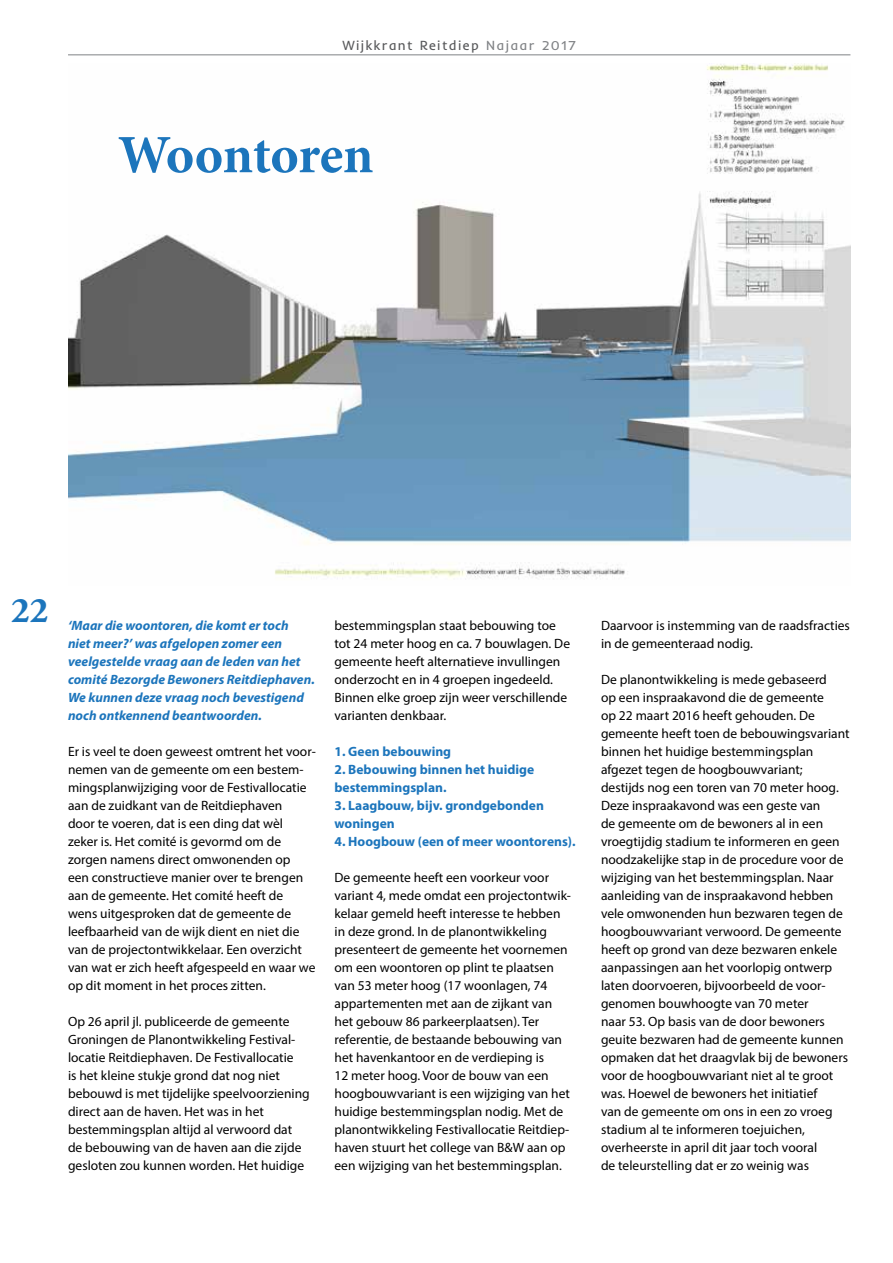
<style>
.page{position:relative;width:893px;height:1263px;background:#fff}
.page>*{position:absolute;margin:0;border:0;box-sizing:border-box;transform-origin:0 0}
.t1{font:700 54px "Minion Pro";letter-spacing:-.01em;color:#1c75bc}
.t2{font:700 36px "Adobe Garamond Pro";color:#1c75bc}
.t3{font:13.5px/18px "Myriad Pro";color:#000}
.t4{font:italic 700 13.5px/18px "Myriad Pro";color:#1c75bc}
.t5{font:700 13.5px/18px "Myriad Pro";color:#1c75bc}
.t6{font:13.5px "Inder";letter-spacing:.1em;color:#58595b}
.s1{color:#808285}
</style>
<div class="page">
<hr style="left:68px;top:54px;width:782px;height:1px;background:#808285">
<img style="left:68px;top:64px;width:782px;height:515px">
<p class="t6" style="left:342px;top:36px;width:235px">Wijkkrant Reitdiep <span class="s1">Najaar 2017</span></p>
<h1 class="t1" style="left:118px;top:117px;width:257px">Woontoren</h1>
<h2 class="t2" style="left:11px;top:590px;width:39px">22</h2>
<p class="t4" style="left:68px;top:616px;width:248px">‘Maar die woontoren, die komt er toch<br>niet meer?’ was afgelopen zomer een veelgestelde vraag aan de leden van het comité Bezorgde Bewoners Reitdiephaven.<br>We kunnen deze vraag noch bevestigend noch ontkennend beantwoorden.</p>
<p class="t3" style="left:68px;top:742px;width:249px">Er is veel te doen geweest omtrent het voor&shy;nemen van de gemeente om een bestem&shy;mingsplanwijziging voor de Festivallocatie aan de zuidkant van de Reitdiephaven<br>door te voeren, dat is een ding dat wèl zeker is. Het comité is gevormd om de zorgen namens direct omwonenden op<br>een constructieve manier over te brengen aan de gemeente. Het comité heeft de wens uitgesproken dat de gemeente de leefbaarheid van de wijk dient en niet die van de projectontwikkelaar. Een overzicht van wat er zich heeft afgespeeld en waar we op dit moment in het proces zitten.</p>
<p class="t3" style="left:68px;top:1012px;width:243px">Op 26 april jl. publiceerde de gemeente Groningen de Planontwikkeling Festival&shy;locatie Reitdiephaven. De Festivallocatie<br>is het kleine stukje grond dat nog niet bebouwd is met tijdelijke speelvoorziening direct aan de haven. Het was in het bestemmingsplan altijd al verwoord dat de bebouwing van de haven aan die zijde gesloten zou kunnen worden. Het huidige</p>
<p class="t3" style="left:334px;top:616px;width:237px">bestemmingsplan staat bebouwing toe tot 24 meter hoog en ca. 7 bouwlagen. De gemeente heeft alternatieve invullingen onderzocht en in 4 groepen ingedeeld.<br>Binnen elke groep zijn weer verschillende varianten denkbaar.</p>
<p class="t5" style="left:334px;top:742px;width:118px">1. Geen bebouwing</p>
<p class="t5" style="left:334px;top:760px;width:201px">2. Bebouwing binnen het huidige bestemmingsplan.</p>
<p class="t5" style="left:334px;top:796px;width:211px">3. Laagbouw, bijv. grondgebonden woningen</p>
<p class="t5" style="left:334px;top:832px;width:243px">4. Hoogbouw (een of meer woontorens).</p>
<p class="t3" style="left:334px;top:868px;width:237px">De gemeente heeft een voorkeur voor variant 4, mede omdat een projectontwik&shy;kelaar gemeld heeft interesse te hebben in deze grond. In de planontwikkeling presenteert de gemeente het voornemen om een woontoren op plint te plaatsen van 53 meter hoog (17 woonlagen, 74 appartementen met aan de zijkant van het gebouw 86 parkeerplaatsen). Ter referentie, de bestaande bebouwing van het havenkantoor en de verdieping is<br>12 meter hoog. Voor de bouw van een hoogbouwvariant is een wijziging van het huidige bestemmingsplan nodig. Met de planontwikkeling Festivallocatie Reitdiep&shy;haven stuurt het college van B&amp;W aan op een wijziging van het bestemmingsplan.</p>
<p class="t3" style="left:601px;top:616px;width:250px">Daarvoor is instemming van de raadsfracties in de gemeenteraad nodig.</p>
<p class="t3" style="left:601px;top:670px;width:250px">De planontwikkeling is mede gebaseerd<br>op een inspraakavond die de gemeente<br>op 22 maart 2016 heeft gehouden. De gemeente heeft toen de bebouwingsvariant binnen het huidige bestemmingsplan afgezet tegen de hoogbouwvariant; destijds nog een toren van 70 meter hoog.<br>Deze inspraakavond was een geste van<br>de gemeente om de bewoners al in een vroegtijdig stadium te informeren en geen noodzakelijke stap in de procedure voor de wijziging van het bestemmingsplan. Naar aanleiding van de inspraakavond hebben vele omwonenden hun bezwaren tegen de hoogbouwvariant verwoord. De gemeente heeft op grond van deze bezwaren enkele aanpassingen aan het voorlopig ontwerp laten doorvoeren, bijvoorbeeld de voor&shy;genomen bouwhoogte van 70 meter<br>naar 53. Op basis van de door bewoners geuite bezwaren had de gemeente kunnen opmaken dat het draagvlak bij de bewoners voor de hoogbouwvariant niet al te groot was. Hoewel de bewoners het initiatief<br>van de gemeente om ons in een zo vroeg stadium al te informeren toejuichen, overheerste in april dit jaar toch vooral<br>de teleurstelling dat er zo weinig was</p>
</div>
